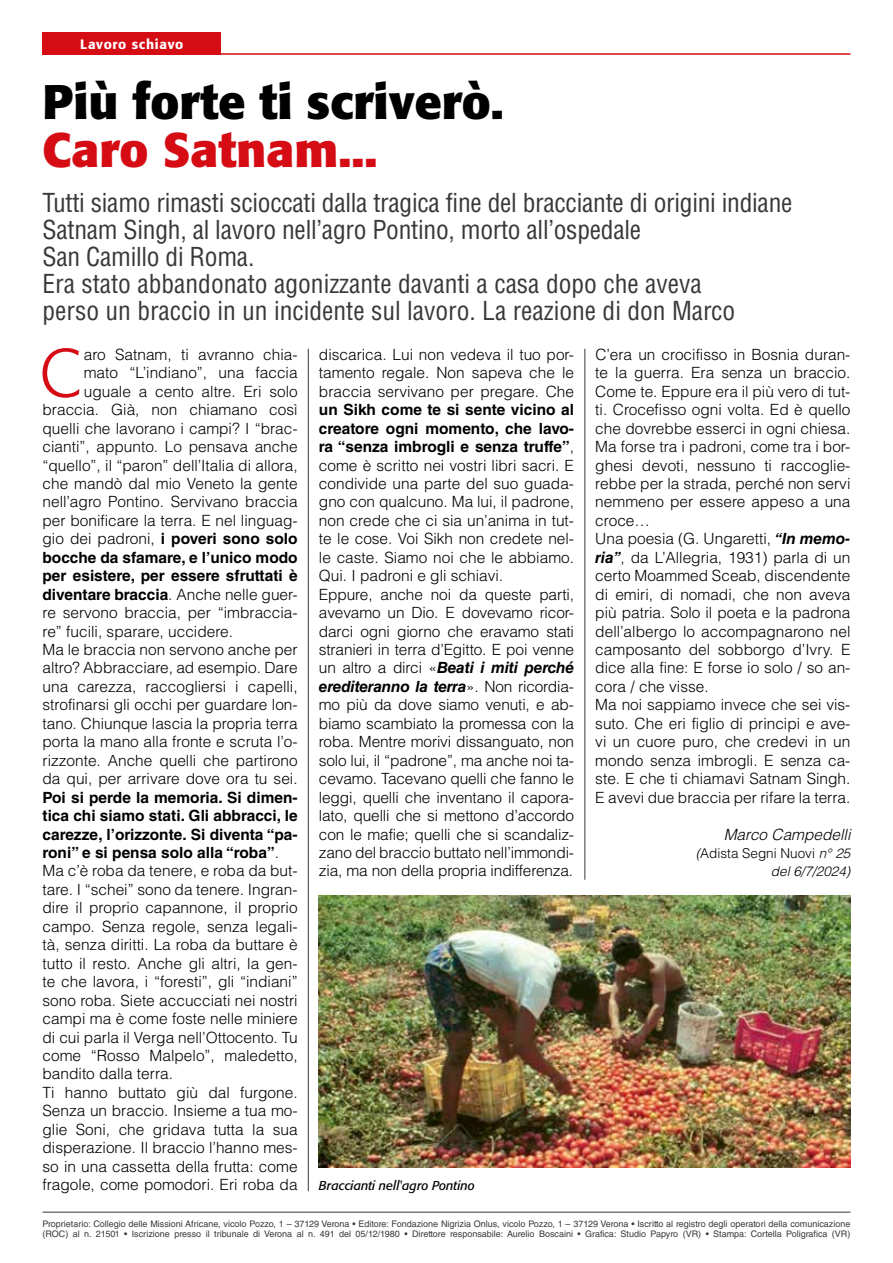
<style>
.page{position:relative;width:893px;height:1263px;background:#fff}
.page>*{position:absolute;margin:0;border:0;box-sizing:border-box;transform-origin:0 0}
.t1{font:300 67.5px "Formata";color:#d50c14}
.t2{font:700 48px "Formata";color:#000}
.t3{font:700 48px "Formata";color:#d50c14}
.t4{font:condensed 25.5px/27px "Helvetica LT Std";letter-spacing:-.01em;color:#383937}
.t5{font:300 15.45px/18.5px "Helvetica LT Std";color:#000}
.t6{font:700 15.45px "Helvetica LT Std";color:#000}
.t7{font:italic 300 15.45px "Helvetica LT Std";color:#000}
.t8{font:italic 300 13.5px/18.5px "Helvetica LT Std";color:#000;text-align:right}
.t9{font:500 13.5px "Formata";letter-spacing:.05em;color:#fff}
.t10{font:italic 12.75px "Formata";color:#000}
.t11{font:9px/10.5px "Helvetica LT Std";color:#383937}
.s1{font-weight:700}
.s2{font-weight:700;font-style:italic}
.s3{font-style:normal}
.s4{font-weight:300}
</style>
<div class="page">
<hr style="left:43px;top:1212px;width:807px;height:1px;background:#383937">
<hr style="left:43px;top:53px;width:807px;height:2px;background:#d50c14">
<div style="left:43px;top:32px;width:178px;height:23px;background:#d50c14"></div>
<img style="left:319px;top:895px;width:531px;height:272px">
<hr style="left:308px;top:349px;width:1px;height:842px;background:#383937">
<hr style="left:585px;top:349px;width:1px;height:531px;background:#383937">
<p class="t9" style="left:80px;top:36px;width:104px">Lavoro schiavo</p>
<h2 class="t2" style="left:43px;top:72px;width:463px">Più forte ti scriverò.</h2>
<h2 class="t3" style="left:43px;top:120px;width:336px">Caro Satnam...</h2>
<p class="t4" style="left:43px;top:189px;width:751px">Tutti siamo rimasti scioccati dalla tragica fine del bracciante di origini indiane Satnam Singh, al lavoro nell’agro Pontino, morto all’ospedale<br>San Camillo di Roma.<br>Era stato abbandonato agonizzante davanti a casa dopo che aveva<br>perso un braccio in un incidente sul lavoro. La reazione di don Marco</p>
<p class="t5" style="left:319px;top:345px;width:257px;text-align:justify">discarica. Lui non vedeva il tuo por&shy;tamento regale. Non sapeva che le braccia servivano per pregare. Che</p>
<p class="t5" style="left:319px;top:400px;width:257px"><span class="s1">un Sikh come te si sente vicino al creatore ogni momento, che lavo&shy;ra “senza imbrogli e senza truffe”</span>, come è scritto nei vostri libri sacri. E condivide una parte del suo guada&shy;gno con qualcuno. Ma lui, il padrone, non crede che ci sia un’anima in tut&shy;te le cose. Voi Sikh non credete nel&shy;le caste. Siamo noi che le abbiamo.<br>Qui. I padroni e gli schiavi.<br>Eppure, anche noi da queste parti, avevamo un Dio. E dovevamo ricor&shy;darci ogni giorno che eravamo stati stranieri in terra d’Egitto. E poi venne un altro a dirci «<span class="s2">Beati i miti perché erediteranno la terra</span>». Non ricordia&shy;mo più da dove siamo venuti, e ab&shy;biamo scambiato la promessa con la roba. Mentre morivi dissanguato, non solo lui, il “padrone”, ma anche noi ta&shy;cevamo. Tacevano quelli che fanno le leggi, quelli che inventano il capora&shy;lato, quelli che si mettono d’accordo con le mafie; quelli che si scandaliz&shy;zano del braccio buttato nell’immondi&shy;zia, ma non della propria indifferenza.</p>
<h1 class="t1" style="left:40px;top:333px;width:42px">C</h1>
<p class="t5" style="left:84px;top:345px;width:215px">aro Satnam, ti avranno chia-</p>
<p class="t5" style="left:595px;top:345px;width:257px">C’era un crocifisso in Bosnia duran&shy;te la guerra. Era senza un braccio.<br>Come te. Eppure era il più vero di tut&shy;ti. Crocefisso ogni volta. Ed è quello che dovrebbe esserci in ogni chiesa.<br>Ma forse tra i padroni, come tra i bor&shy;ghesi devoti, nessuno ti raccoglie&shy;rebbe per la strada, perché non servi nemmeno per essere appeso a una croce…<br>Una poesia (G. Ungaretti, <span class="s2">“In memo&shy;ria”</span>, da L’Allegria, 1931) parla di un certo Moammed Sceab, discendente di emiri, di nomadi, che non aveva più patria. Solo il poeta e la padrona dell’albergo lo accompagnarono nel camposanto del sobborgo d’Ivry. E dice alla fine: E forse io solo / so an&shy;cora / che visse.<br>Ma noi sappiamo invece che sei vis&shy;suto. Che eri figlio di principi e ave&shy;vi un cuore puro, che credevi in un mondo senza imbrogli. E senza ca&shy;ste. E che ti chiamavi Satnam Singh.<br>E avevi due braccia per rifare la terra.</p>
<p class="t7" style="left:724px;top:824px;width:128px">Marco Campedelli</p>
<p class="t8" style="left:696px;top:844px;width:156px">(<span class="s3">Adista Segni Nuovi</span> n° 25 del 6/7/2024)</p>
<p class="t5" style="left:84px;top:363px;width:215px">mato “L’indiano”, una faccia</p>
<p class="t5" style="left:84px;top:382px;width:215px">uguale a cento altre. Eri solo</p>
<p class="t5" style="left:43px;top:400px;width:257px">braccia. Già, non chiamano così</p>
<p class="t5" style="left:43px;top:419px;width:257px">quelli che lavorano i campi? I “brac-</p>
<p class="t5" style="left:43px;top:437px;width:257px">cianti”, appunto. Lo pensava anche</p>
<p class="t5" style="left:43px;top:456px;width:257px">“quello”, il “paron” dell’Italia di allora,</p>
<p class="t5" style="left:43px;top:474px;width:257px">che mandò dal mio Veneto la gente</p>
<p class="t5" style="left:43px;top:492px;width:257px">nell’agro Pontino. Servivano braccia</p>
<p class="t5" style="left:43px;top:511px;width:257px">per bonificare la terra. E nel linguag-</p>
<p class="t6" style="left:43px;top:529px;width:257px"><span class="s4">gio dei padroni,</span> i poveri sono solo</p>
<p class="t6" style="left:43px;top:548px;width:257px">bocche da sfamare, e l’unico modo</p>
<p class="t6" style="left:43px;top:566px;width:257px">per esistere, per essere sfruttati è</p>
<p class="t6" style="left:43px;top:585px;width:257px">diventare braccia<span class="s4">. Anche nelle guer-</span></p>
<p class="t5" style="left:43px;top:603px;width:257px">re servono braccia, per “imbraccia-</p>
<p class="t5" style="left:43px;top:622px;width:192px">re” fucili, sparare, uccidere.</p>
<p class="t5" style="left:43px;top:640px;width:257px">Ma le braccia non servono anche per</p>
<p class="t5" style="left:43px;top:659px;width:257px">altro? Abbracciare, ad esempio. Dare</p>
<p class="t5" style="left:43px;top:677px;width:257px">una carezza, raccogliersi i capelli,</p>
<p class="t5" style="left:43px;top:695px;width:257px">strofinarsi gli occhi per guardare lon-</p>
<p class="t5" style="left:43px;top:714px;width:257px">tano. Chiunque lascia la propria terra</p>
<p class="t5" style="left:43px;top:732px;width:257px">porta la mano alla fronte e scruta l’o-</p>
<p class="t5" style="left:43px;top:751px;width:257px">rizzonte. Anche quelli che partirono</p>
<p class="t5" style="left:43px;top:769px;width:257px">da qui, per arrivare dove ora tu sei.</p>
<p class="t5" style="left:43px;top:788px;width:257px"><span class="s1">Poi si perde la memoria. Si dimen&shy;tica chi siamo stati. Gli abbracci, le carezze, l’orizzonte. Si diventa “pa&shy;roni” e si pensa solo alla “roba”</span>.<br>Ma c’è roba da tenere, e roba da but&shy;tare. I “schei” sono da tenere. Ingran&shy;dire il proprio capannone, il proprio campo. Senza regole, senza legali&shy;tà, senza diritti. La roba da buttare è tutto il resto. Anche gli altri, la gen&shy;te che lavora, i “foresti”, gli “indiani” sono roba. Siete accucciati nei nostri campi ma è come foste nelle miniere di cui parla il Verga nell’Ottocento. Tu come “Rosso Malpelo”, maledetto, bandito dalla terra.<br>Ti hanno buttato giù dal furgone.<br>Senza un braccio. Insieme a tua mo&shy;glie Soni, che gridava tutta la sua disperazione. Il braccio l’hanno mes&shy;so in una cassetta della frutta: come fragole, come pomodori. Eri roba da</p>
<p class="t10" style="left:319px;top:1178px;width:158px">Braccianti nell'agro Pontino</p>
<p class="t11" style="left:43px;top:1218px;width:809px">Proprietario: Collegio delle Missioni Africane, vicolo Pozzo, 1 – 37129 Verona • Editore: Fondazione Nigrizia Onlus, vicolo Pozzo, 1 – 37129 Verona • Iscritto al registro degli operatori della comunicazione (ROC) al n. 21501 • Iscrizione presso il tribunale di Verona al n. 491 del 05/12/1980 • Direttore responsabile: Aurelio Boscaini • Grafica: Studio Papyro (VR) • Stampa: Cortella Poligrafica (VR)</p>
</div>
